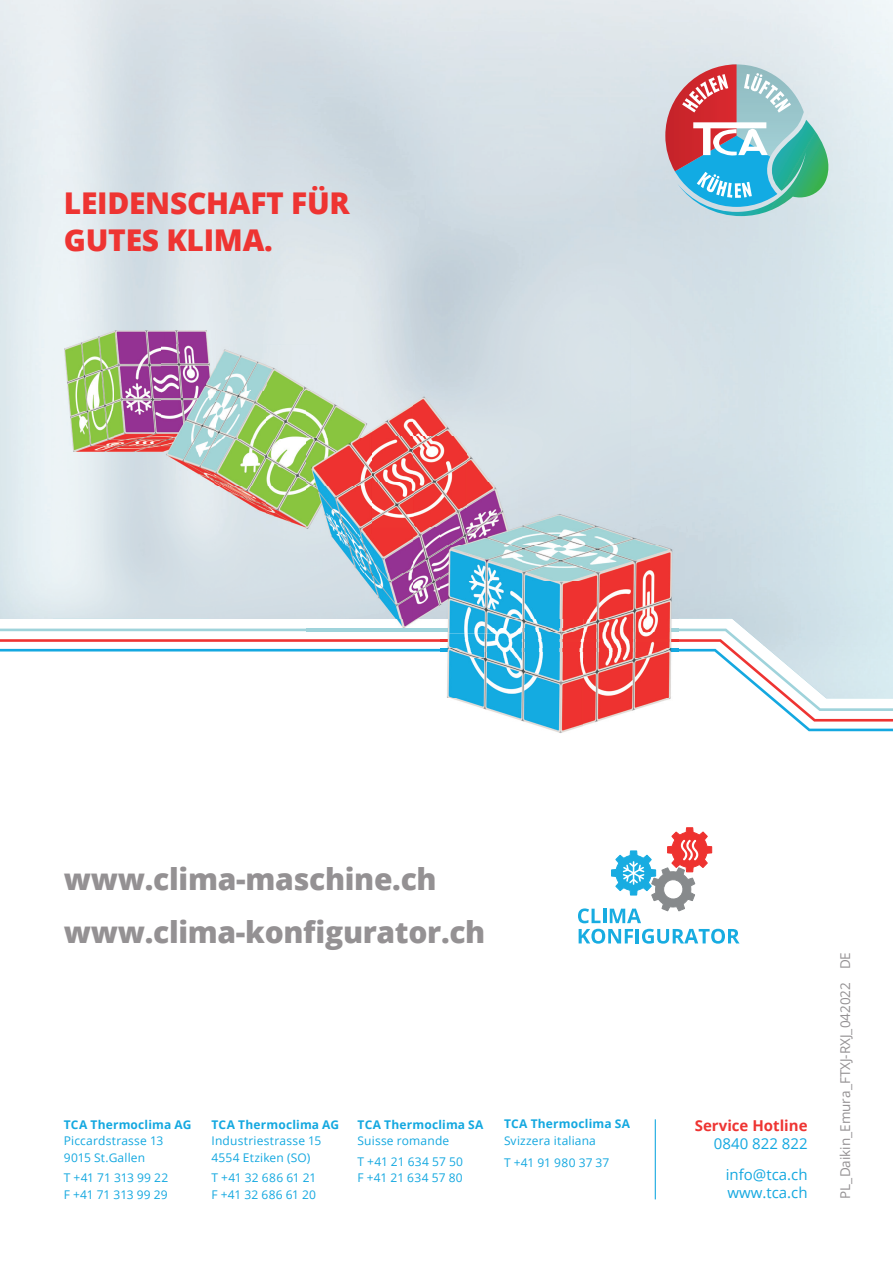
<style>
.page{position:relative;width:893px;height:1263px;background:#fff}
.page>*{position:absolute;margin:0;border:0;box-sizing:border-box;transform-origin:0 0}
.t1{font:800 30px/52.1px "Open Sans";letter-spacing:-.01em;color:#949193}
.t2{font:800 30px/37.5px "Open Sans";letter-spacing:-.01em;color:#ee3432}
.t3{font:15px/30.8px "Open Sans";color:#14a8e0;text-align:right}
.t4{font:700 15px "Open Sans";color:#ee3432}
.t5{font:13.5px "Open Sans";color:#949193}
.t6{font:12px/16.5px "Open Sans";letter-spacing:.015em;color:#14a8e0}
.t7{font:700 12px "Open Sans";letter-spacing:.015em;color:#14a8e0}
.t8{font:12px/16.5px "Open Sans";letter-spacing:-.005em;color:#14a8e0}
</style>
<div class="page">
<div style="left:210px;top:533px;width:150px;height:86px;background:#d4dfe6"></div>
<svg style="left:0;top:629px;width:893px;height:10px"></svg>
<svg style="left:0;top:639px;width:893px;height:10px"></svg>
<svg style="left:0;top:649px;width:893px;height:82px"></svg>
<img style="left:64px;top:330px;width:101px;height:41px">
<img style="left:165px;top:330px;width:51px;height:15px">
<img style="left:64px;top:371px;width:98px;height:81px">
<img style="left:216px;top:345px;width:155px;height:94px">
<img style="left:162px;top:452px;width:52px;height:81px">
<img style="left:214px;top:439px;width:157px;height:94px">
<img style="left:162px;top:345px;width:54px;height:107px">
<img style="left:306px;top:619px;width:134px;height:14px">
<img style="left:371px;top:392px;width:150px;height:90px">
<img style="left:371px;top:482px;width:96px;height:46px">
<img style="left:467px;top:482px;width:54px;height:27px">
<img style="left:360px;top:528px;width:80px;height:91px">
<img style="left:306px;top:629px;width:134px;height:2px">
<img style="left:440px;top:509px;width:238px;height:224px">
<img style="left:440px;top:639px;width:238px;height:3px">
<img style="left:440px;top:649px;width:238px;height:2px">
<hr style="left:655px;top:1119px;width:1px;height:80px;background:#14a8e0">
<svg style="left:665px;top:64px;width:170px;height:152px;background:#9db3ba"></svg>
<svg style="left:579px;top:929px;width:54px;height:15px"></svg>
<hr style="left:636px;top:929px;width:3px;height:14px;background:#18ace1">
<svg style="left:642px;top:929px;width:98px;height:15px"></svg>
<svg style="left:578px;top:908px;width:22px;height:15px"></svg>
<hr style="left:603px;top:909px;width:3px;height:14px;background:#18ace1">
<svg style="left:610px;top:827px;width:102px;height:96px"></svg>
<h1 class="t2" style="left:64px;top:182px;width:287px">LEIDENSCHAFT FÜR<br>GUTES KLIMA.</h1>
<h1 class="t1" style="left:64px;top:852px;width:423px">www.clima-maschine.ch www.clima-konfigurator.ch</h1>
<p class="t7" style="left:64px;top:1116px;width:129px">TCA Thermoclima AG</p>
<p class="t6" style="left:64px;top:1132px;width:101px">Piccardstrasse 13<br>9015 St.Gallen</p>
<p class="t8" style="left:64px;top:1169px;width:106px">T +41 71 313 99 22<br>F +41 71 313 99 29</p>
<p class="t7" style="left:212px;top:1116px;width:129px">TCA Thermoclima AG</p>
<p class="t6" style="left:212px;top:1132px;width:111px">Industriestrasse 15<br>4554 Etziken (SO)</p>
<p class="t6" style="left:212px;top:1169px;width:106px">T +41 32 686 61 21<br>F +41 32 686 61 20</p>
<p class="t7" style="left:358px;top:1116px;width:128px">TCA Thermoclima SA</p>
<p class="t6" style="left:358px;top:1130px;width:107px;line-height:20.7px">Suisse romande<br>T +41 21 634 57 50</p>
<p class="t6" style="left:358px;top:1169px;width:107px">F +41 21 634 57 80</p>
<p class="t7" style="left:504px;top:1115px;width:128px">TCA Thermoclima SA</p>
<p class="t6" style="left:504px;top:1129px;width:107px;line-height:21.8px">Svizzera italiana<br>T +41 91 980 37 37</p>
<p class="t4" style="left:695px;top:1115px;width:114px">Service Hotline</p>
<p class="t3" style="left:714px;top:1128px;width:95px">0840 822 822 info@tca.ch</p>
<p class="t3" style="left:727px;top:1176px;width:82px">www.tca.ch</p>
<p class="t5" style="left:836px;top:969px;width:19px;rotate:-90deg">DE</p>
<p class="t5" style="left:836px;top:1199px;width:218px;rotate:-90deg">PL_Daikin_Emura_FTXJ-RXJ_042022</p>
</div>
